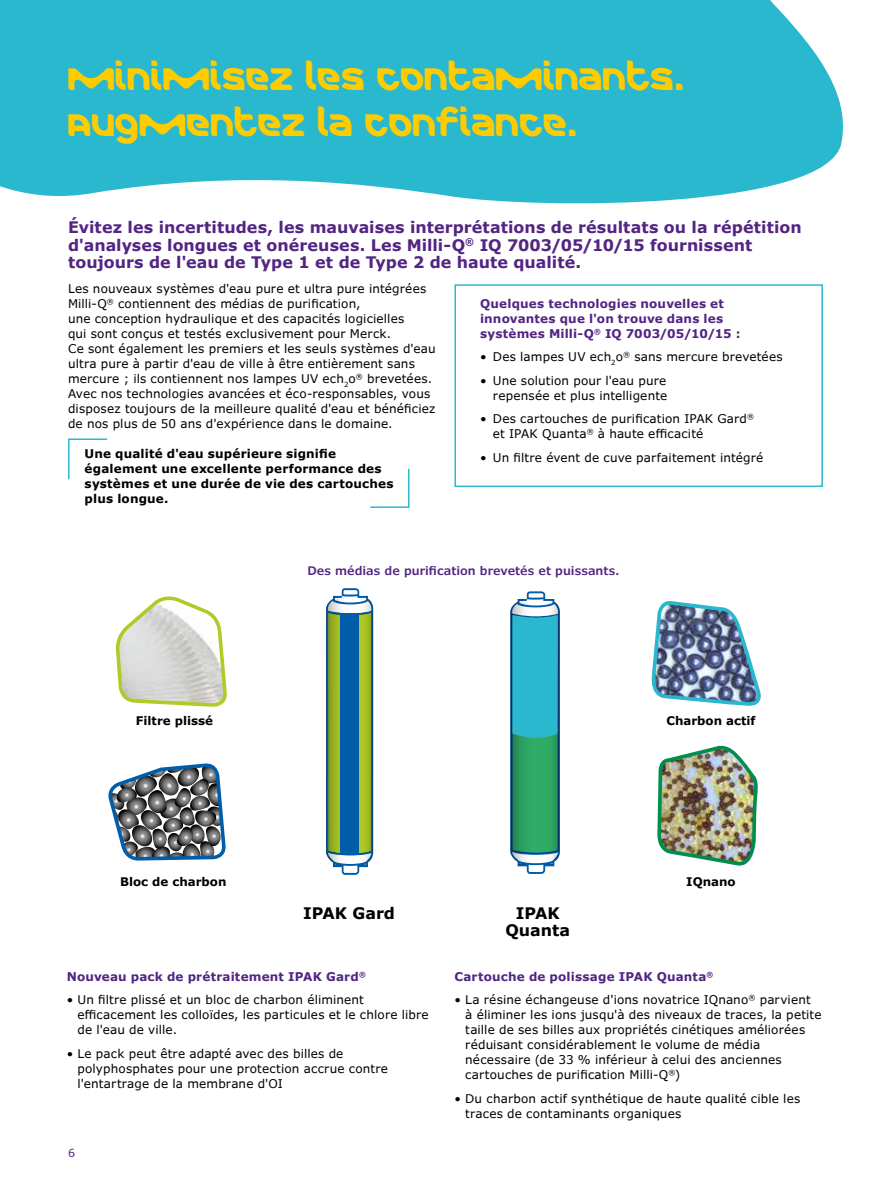
<style>
.page{position:relative;width:891px;height:1188px;background:#fff}
.page>*{position:absolute;margin:0;border:0;box-sizing:border-box;transform-origin:0 0}
.t1{font:31.5px/46.5px "Merck";color:#fc0}
.t2{font:700 15.9px/17.2px "Verdana Pro";color:#522583}
.t3{font:700 15.9px/17.4px "Verdana Pro";color:#000;text-align:center}
.t4{font:12px/15px "Verdana Pro";letter-spacing:.01em;color:#000}
.t5{font:700 12px/15px "Verdana Pro";letter-spacing:.015em;color:#522583}
.t6{font:700 12px/15px "Verdana Pro";letter-spacing:.015em;color:#000}
.t7{font:700 11.85px "Verdana Pro";color:#000}
.t8{font:600 11.85px "Verdana Pro";color:#522583}
.t9{font:11.1px "Verdana Pro";color:#522583}
</style>
<div class="page">
<svg style="left:0;top:0;width:843px;height:204px;background:#3bbed2"></svg>
<hr style="left:68px;top:439px;width:2px;height:40px;background:#29b8ce">
<hr style="left:69px;top:438px;width:38px;height:2px;background:#29b8ce">
<hr style="left:408px;top:469px;width:2px;height:38px;background:#29b8ce">
<hr style="left:371px;top:506px;width:38px;height:2px;background:#29b8ce">
<div style="left:454px;top:284px;width:369px;height:203px;border:2px solid #29b8ce"></div>
<svg style="left:326px;top:588px;width:47px;height:287px;background:#92b160"></svg>
<img style="left:657px;top:745px;width:101px;height:121px">
<img style="left:652px;top:601px;width:109px;height:105px">
<svg style="left:510px;top:591px;width:50px;height:283px;background:#40aaa2"></svg>
<div style="left:340px;top:614px;width:19px;height:240px;background:#005da9"></div>
<svg style="left:108px;top:596px;width:118px;height:265px"></svg>
<h1 class="t1" style="left:68px;top:52px;width:620px">MINIMISEZ LES CONTAMINANTS.<br>AUGMENTEZ LA CONFIANCE.</h1>
<h2 class="t2" style="left:68px;top:219px;width:735px">Évitez les incertitudes, les mauvaises interprétations de résultats ou la répétition d'analyses longues et onéreuses. Les Milli-Q<sup>®</sup> IQ 7003/05/10/15 fournissent toujours de l'eau de Type 1 et de Type 2 de haute qualité.</h2>
<p class="t4" style="left:68px;top:282px;width:369px">Les nouveaux systèmes d'eau pure et ultra pure intégrées Milli-Q<sup>®</sup> contiennent des médias de purification,<br>une conception hydraulique et des capacités logicielles<br>qui sont conçus et testés exclusivement pour Merck.<br>Ce sont également les premiers et les seuls systèmes d'eau ultra pure à partir d'eau de ville à être entièrement sans mercure ; ils contiennent nos lampes UV ech<sub>2</sub>o<sup>®</sup> brevetées.<br>Avec nos technologies avancées et éco-responsables, vous disposez toujours de la meilleure qualité d'eau et bénéficiez de nos plus de 50 ans d'expérience dans le domaine.</p>
<p class="t6" style="left:85px;top:446px;width:311px">Une qualité d'eau supérieure signifie également une excellente performance des systèmes et une durée de vie des cartouches plus longue.</p>
<p class="t5" style="left:480px;top:296px;width:262px">Quelques technologies nouvelles et innovantes que l'on trouve dans les systèmes Milli-Q<sup>®</sup> IQ 7003/05/10/15 :</p>
<p class="t4" style="left:480px;top:350px;width:304px">• Des lampes UV ech<sub>2</sub>o<sup>®</sup> sans mercure brevetées</p>
<p class="t4" style="left:480px;top:373px;width:189px;text-align:right">• Une solution pour l'eau pure repensée et plus intelligente</p>
<p class="t4" style="left:493px;top:412px;width:263px;text-indent:-13px">• Des cartouches de purification IPAK Gard<sup>® </sup>et IPAK Quanta<sup>®</sup> à haute efficacité</p>
<p class="t4" style="left:480px;top:450px;width:285px">• Un filtre évent de cuve parfaitement intégré</p>
<p class="t8" style="left:307px;top:563px;width:314px">Des médias de purification brevetés et puissants.</p>
<p class="t7" style="left:136px;top:713px;width:79px">Filtre plissé</p>
<p class="t7" style="left:666px;top:713px;width:91px">Charbon actif</p>
<p class="t7" style="left:120px;top:874px;width:108px">Bloc de charbon</p>
<p class="t7" style="left:686px;top:874px;width:51px">IQnano</p>
<h2 class="t3" style="left:505px;top:904px;width:66px">IPAK<br>Quanta</h2>
<h2 class="t3" style="left:303px;top:904px;width:94px">IPAK Gard</h2>
<p class="t5" style="left:67px;top:969px;width:301px">Nouveau pack de prétraitement IPAK Gard<sup>®</sup></p>
<p class="t4" style="left:77px;top:992px;width:353px;text-indent:-11px">• Un filtre plissé et un bloc de charbon éliminent efficacement les colloïdes, les particules et le chlore libre de l'eau de ville.</p>
<p class="t4" style="left:77px;top:1046px;width:312px;text-indent:-11px">• Le pack peut être adapté avec des billes de polyphosphates pour une protection accrue contre l'entartrage de la membrane d'OI</p>
<p class="t9" style="left:68px;top:1146px;width:9px">6</p>
<p class="t5" style="left:455px;top:969px;width:260px">Cartouche de polissage IPAK Quanta<sup>®</sup></p>
<p class="t4" style="left:465px;top:992px;width:358px;text-indent:-11px">• La résine échangeuse d'ions novatrice IQnano<sup>®</sup> parvient<br>à éliminer les ions jusqu'à des niveaux de traces, la petite taille de ses billes aux propriétés cinétiques améliorées réduisant considérablement le volume de média nécessaire (de 33 % inférieur à celui des anciennes cartouches de purification Milli-Q<sup>®</sup>)</p>
<p class="t4" style="left:465px;top:1091px;width:337px;text-indent:-11px">• Du charbon actif synthétique de haute qualité cible les traces de contaminants organiques</p>
</div>
